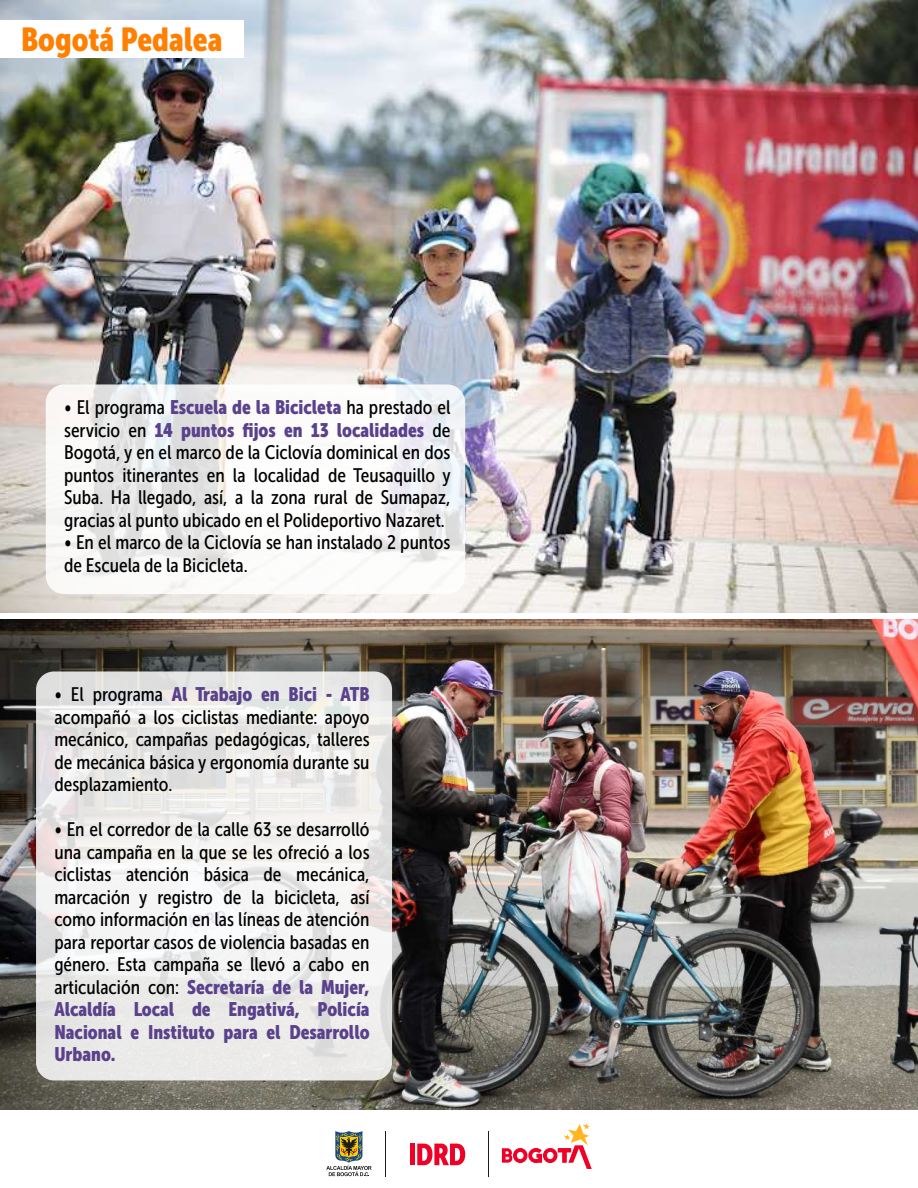
<style>
.page{position:relative;width:918px;height:1188px;background:#fff}
.page>*{position:absolute;margin:0;border:0;box-sizing:border-box;transform-origin:0 0}
.t1{font:33px "Museo Sans Condensed 900";color:#ff8000}
.t2{font:19.5px/22.5px "Museo Sans Condensed 500";color:#000;text-align:justify}
.t3{font:19.5px/22.5px "Museo Sans Condensed 900";color:#59418b;text-align:justify}
.s1{font-family:"Museo Sans Condensed 900";color:#59418b}
.s2{font-family:"Museo Sans Condensed 500";color:#000}
</style>
<div class="page">
<img style="left:0;top:619px;width:918px;height:491px">
<hr style="left:488px;top:1131px;width:1px;height:46px;background:#1d1c1b">
<hr style="left:385px;top:1131px;width:1px;height:46px;background:#1d1c1b">
<svg style="left:326px;top:1131px;width:46px;height:45px"></svg>
<svg style="left:502px;top:1123px;width:90px;height:46px"></svg>
<div style="left:410px;top:1144px;width:5px;height:21px;background:#ef0027"></div>
<svg style="left:417px;top:1144px;width:48px;height:21px"></svg>
<svg style="left:36px;top:671px;width:356px;height:409px;fill:#ecebea"></svg>
<img style="left:0;top:0;width:918px;height:613px">
<svg style="left:46px;top:384px;width:419px;height:210px"></svg>
<div style="left:0;top:20px;width:243px;height:38px;background:#fff"></div>
<h1 class="t1" style="left:21px;top:21px;width:203px">Bogotá Pedalea</h1>
<p class="t2" style="left:64px;top:396px;width:388px">• El programa <span class="s1">Escuela de la Bicicleta</span> ha prestado el</p>
<p class="t3" style="left:64px;top:419px;width:388px"><span class="s2">servicio en</span> 14 puntos fijos en 13 localidades <span class="s2">de</span></p>
<p class="t2" style="left:64px;top:441px;width:388px">Bogotá, y en el marco de la Ciclovía dominical en dos puntos itinerantes en la localidad de Teusaquillo y Suba. Ha llegado, así, a la zona rural de Sumapaz, gracias al punto ubicado en el Polideportivo Nazaret.</p>
<p class="t2" style="left:64px;top:531px;width:388px">• En el marco de la Ciclovía se han instalado 2 puntos de Escuela de la Bicicleta.</p>
<p class="t3" style="left:54px;top:683px;width:317px"><span class="s2">• El programa</span> Al Trabajo en Bici - ATB</p>
<p class="t2" style="left:54px;top:706px;width:317px">acompañó a los ciclistas mediante: apoyo mecánico, campañas pedagógicas, talleres de mecánica básica y ergonomía durante su desplazamiento.</p>
<p class="t2" style="left:54px;top:818px;width:317px">• En el corredor de la calle 63 se desarrolló una campaña en la que se les ofreció a los ciclistas atención básica de mecánica, marcación y registro de la bicicleta, así como información en las líneas de atención para reportar casos de violencia basadas en género. Esta campaña se llevó a cabo en</p>
<p class="t3" style="left:54px;top:976px;width:317px"><span class="s2">articulación con:</span> Secretaría de la Mujer, Alcaldía Local de Engativá, Policía Nacional e Instituto para el Desarrollo Urbano.</p>
</div>
